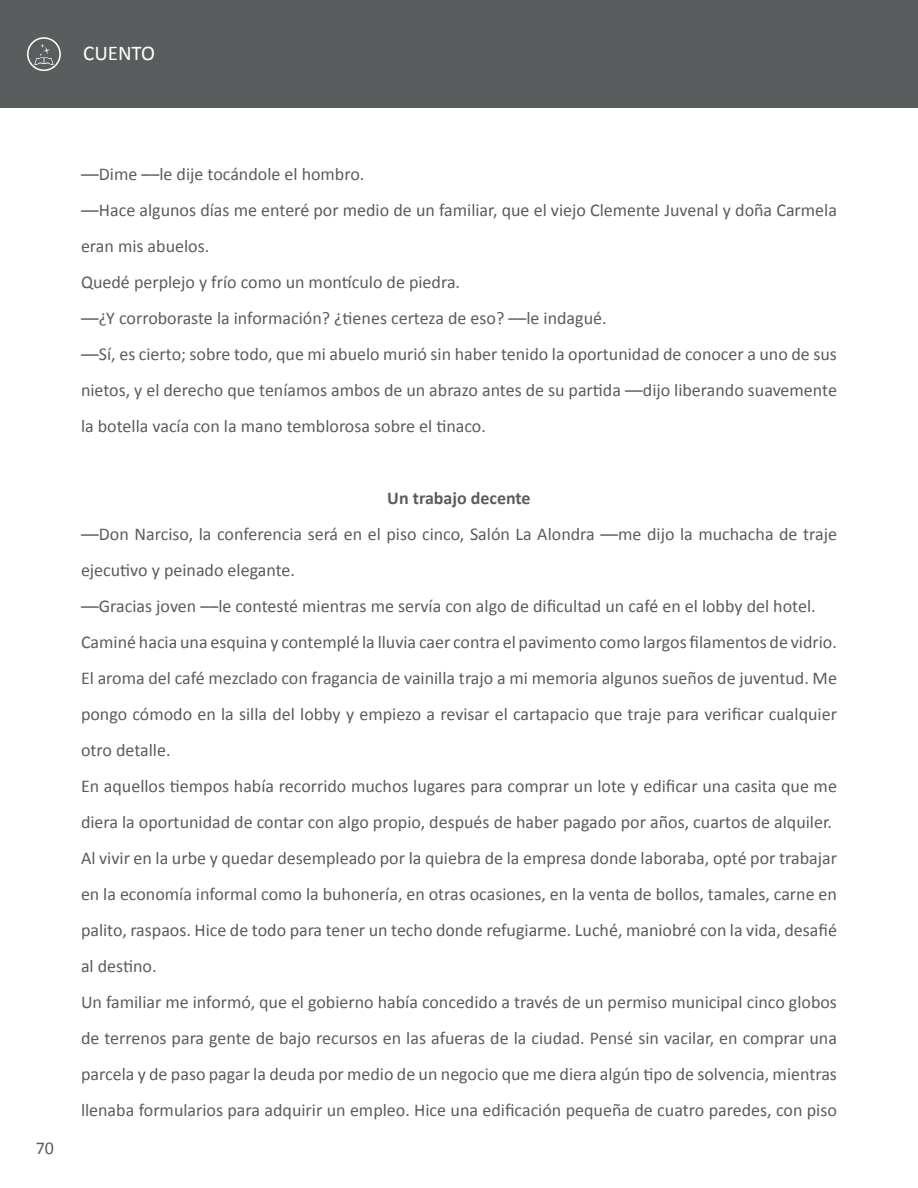
<style>
.page{position:relative;width:918px;height:1188px;background:#fff}
.page>*{position:absolute;margin:0;border:0;box-sizing:border-box;transform-origin:0 0}
.t1{font:21px "Calibri";color:#fff}
.t2{font:18px/36px "Calibri";color:#595d5e}
.t3{font:700 18px "Calibri";color:#595d5e}
</style>
<div class="page">
<div style="left:0;top:0;width:918px;height:108px;background:#595d5e"></div>
<svg style="left:27px;top:37px;width:34px;height:34px"></svg>
<p class="t1" style="left:83px;top:40px;width:74px">CUENTO</p>
<p class="t2" style="left:36px;top:1130px;width:20px">70</p>
<p class="t2" style="left:81px;top:156px;width:758px">––Dime ––le dije tocándole el hombro.<br>––Hace algunos días me enteré por medio de un familiar, que el viejo Clemente Juvenal y doña Carmela eran mis abuelos.<br>Quedé perplejo y frío como un montículo de piedra.<br>––¿Y corroboraste la información? ¿tienes certeza de eso? ––le indagué.<br>––Sí, es cierto; sobre todo, que mi abuelo murió sin haber tenido la oportunidad de conocer a uno de sus nietos, y el derecho que teníamos ambos de un abrazo antes de su partida ––dijo liberando suavemente la botella vacía con la mano temblorosa sobre el tinaco.</p>
<p class="t3" style="left:387px;top:487px;width:145px">Un trabajo decente</p>
<p class="t2" style="left:81px;top:516px;width:758px">––Don Narciso, la conferencia será en el piso cinco, Salón La Alondra ––me dijo la muchacha de traje ejecutivo y peinado elegante.<br>––Gracias joven ––le contesté mientras me servía con algo de dificultad un café en el lobby del hotel.<br>Caminé hacia una esquina y contemplé la lluvia caer contra el pavimento como largos filamentos de vidrio.<br>El aroma del café mezclado con fragancia de vainilla trajo a mi memoria algunos sueños de juventud. Me pongo cómodo en la silla del lobby y empiezo a revisar el cartapacio que traje para verificar cualquier otro detalle.<br>En aquellos tiempos había recorrido muchos lugares para comprar un lote y edificar una casita que me diera la oportunidad de contar con algo propio, después de haber pagado por años, cuartos de alquiler.<br>Al vivir en la urbe y quedar desempleado por la quiebra de la empresa donde laboraba, opté por trabajar en la economía informal como la buhonería, en otras ocasiones, en la venta de bollos, tamales, carne en palito, raspaos. Hice de todo para tener un techo donde refugiarme. Luché, maniobré con la vida, desafié al destino.<br>Un familiar me informó, que el gobierno había concedido a través de un permiso municipal cinco globos de terrenos para gente de bajo recursos en las afueras de la ciudad. Pensé sin vacilar, en comprar una parcela y de paso pagar la deuda por medio de un negocio que me diera algún tipo de solvencia, mientras llenaba formularios para adquirir un empleo. Hice una edificación pequeña de cuatro paredes, con piso</p>
</div>
